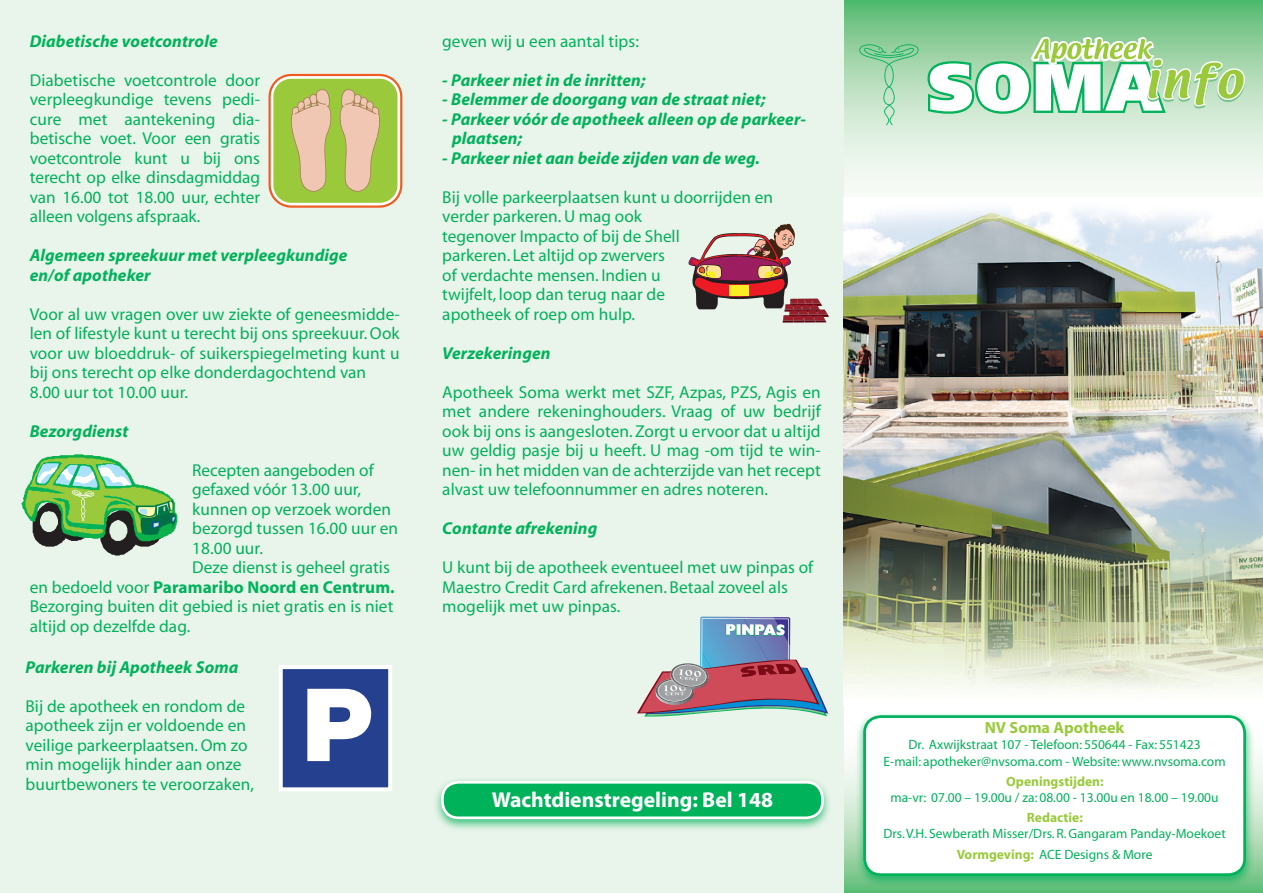
<style>
.page{position:relative;width:1263px;height:893px;background:#fff}
.page>*{position:absolute;margin:0;border:0;box-sizing:border-box;transform-origin:0 0}
.t1{font:700 21.6px "Myriad Pro";color:#fff}
.t2{font:17.25px/19.5px "Myriad";letter-spacing:.005em;color:#00b25a}
.t3{font:italic 700 17.25px/19.5px "Myriad";letter-spacing:.005em;color:#00b25a}
.t4{font:700 17.25px "Myriad";letter-spacing:.005em;color:#00b25a}
.t5{font:700 16.2px "Myriad";color:#9aca3c}
.t6{font:13.5px/16.2px "Myriad";color:#00b25a;text-align:center}
.t7{font:700 13.5px "Myriad";color:#9aca3c}
.s1{font-weight:400}
.s2{font-weight:700;color:#9aca3c}
</style>
<div class="page">
<svg style="left:843px;top:0;width:420px;height:353px"></svg>
<svg style="left:843px;top:632px;width:420px;height:261px"></svg>
<div style="left:0;top:0;width:843px;height:893px;background:#e9f4ea"></div>
<img style="left:844px;top:197px;width:419px;height:508px">
<svg style="left:927px;top:37px;width:318px;height:77px"></svg>
<svg style="left:859px;top:44px;width:60px;height:81px"></svg>
<div style="left:432px;top:776px;width:405px;height:61px;background:#00b25a;opacity:.75"></div>
<div style="left:442px;top:782px;width:380px;height:36px;background:#00b25a;border-radius:16px"></div>
<div style="left:441px;top:781px;width:383px;height:38px;border:3px solid #fff;border-radius:16px"></div>
<div style="left:854px;top:711px;width:405px;height:182px;background:#00b25a;opacity:.75"></div>
<div style="left:864px;top:717px;width:380px;height:158px;background:#fff;border-radius:16px"></div>
<div style="left:863px;top:715px;width:383px;height:161px;border:3px solid #00b25a;border-radius:16px"></div>
<svg style="left:688px;top:224px;width:141px;height:99px"></svg>
<div style="left:279px;top:665px;width:113px;height:126px;background:#25408f;border:4px solid #fff"></div>
<svg style="left:307px;top:689px;width:64px;height:72px"></svg>
<svg style="left:637px;top:617px;width:191px;height:99px"></svg>
<svg style="left:268px;top:74px;width:134px;height:134px"></svg>
<svg style="left:21px;top:454px;width:156px;height:101px"></svg>
<p class="t3" style="left:30px;top:32px;width:189px">Diabetische voetcontrole</p>
<p class="t2" style="left:30px;top:71px;width:232px;text-align:justify">Diabetische voetcontrole door verpleegkundige tevens pedi&shy;cure met aantekening dia&shy;betische voet. Voor een gratis voetcontrole kunt u bij ons terecht op elke dinsdagmiddag van 16.00 tot 18.00 uur, echter alleen volgens afspraak.</p>
<p class="t3" style="left:30px;top:246px;width:319px">Algemeen spreekuur met verpleegkundige en/of apotheker</p>
<p class="t2" style="left:30px;top:305px;width:371px">Voor al uw vragen over uw ziekte of geneesmidde&shy;len of lifestyle kunt u terecht bij ons spreekuur. Ook voor uw bloeddruk- of suikerspiegelmeting kunt u bij ons terecht op elke donderdagochtend van 8.00 uur tot 10.00 uur.</p>
<p class="t3" style="left:30px;top:422px;width:100px">Bezorgdienst</p>
<p class="t2" style="left:192px;top:461px;width:183px">Recepten aangeboden of</p>
<p class="t2" style="left:192px;top:481px;width:170px">gefaxed vóór 13.00 uur,</p>
<p class="t2" style="left:192px;top:500px;width:200px">kunnen op verzoek worden</p>
<p class="t2" style="left:192px;top:520px;width:207px">bezorgd tussen 16.00 uur en</p>
<p class="t2" style="left:192px;top:539px;width:72px">18.00 uur.</p>
<p class="t2" style="left:192px;top:559px;width:199px">Deze dienst is geheel gratis</p>
<p class="t4" style="left:30px;top:578px;width:366px"><span class="s1">en bedoeld voor</span> Paramaribo Noord en Centrum.</p>
<p class="t2" style="left:30px;top:598px;width:365px">Bezorging buiten dit gebied is niet gratis en is niet</p>
<p class="t2" style="left:30px;top:617px;width:162px">altijd op dezelfde dag.</p>
<p class="t3" style="left:26px;top:658px;width:214px">Parkeren bij Apotheek Soma</p>
<p class="t2" style="left:26px;top:697px;width:230px">Bij de apotheek en rondom de apotheek zijn er voldoende en veilige parkeerplaatsen. Om zo min mogelijk hinder aan onze buurtbewoners te veroorzaken,</p>
<p class="t2" style="left:442px;top:32px;width:198px">geven wij u een aantal tips:</p>
<p class="t3" style="left:442px;top:71px;width:205px">- Parkeer niet in de inritten;</p>
<p class="t3" style="left:442px;top:90px;width:325px">- Belemmer de doorgang van de straat niet;</p>
<p class="t3" style="left:452px;top:110px;width:355px;text-indent:-10px">- Parkeer vóór de apotheek alleen op de parkeer&shy;plaatsen;</p>
<p class="t3" style="left:442px;top:149px;width:319px">- Parkeer niet aan beide zijden van de weg.</p>
<p class="t2" style="left:442px;top:188px;width:332px">Bij volle parkeerplaatsen kunt u doorrijden en verder parkeren. U mag ook<br>tegenover Impacto of bij de Shell<br>parkeren. Let altijd op zwervers<br>of verdachte mensen. Indien u<br>twijfelt, loop dan terug naar de<br>apotheek of roep om hulp.</p>
<p class="t3" style="left:442px;top:344px;width:110px">Verzekeringen</p>
<p class="t2" style="left:442px;top:383px;width:380px;text-align:justify">Apotheek Soma werkt met SZF, Azpas, PZS, Agis en met andere rekeninghouders. Vraag of uw bedrijf ook bij ons is aangesloten. Zorgt u ervoor dat u altijd uw geldig pasje bij u heeft. U mag -om tijd te win&shy;nen- in het midden van de achterzijde van het recept alvast uw telefoonnummer en adres noteren.</p>
<p class="t3" style="left:442px;top:519px;width:157px">Contante afrekening</p>
<p class="t2" style="left:442px;top:558px;width:373px">U kunt bij de apotheek eventueel met uw pinpas of<br>Maestro Credit Card afrekenen. Betaal zoveel als mogelijk met uw pinpas.</p>
<p class="t1" style="left:492px;top:786px;width:283px">Wachtdienstregeling: Bel 148</p>
<p class="t5" style="left:985px;top:719px;width:141px">NV Soma Apotheek</p>
<p class="t6" style="left:883px;top:737px;width:343px">Dr. Axwijkstraat 107 - Telefoon: 550644 - Fax: 551423<br>E-mail: apotheker@nvsoma.com - Website: www.nvsoma.com</p>
<p class="t7" style="left:1006px;top:774px;width:99px">Openingstijden:</p>
<p class="t6" style="left:890px;top:790px;width:330px">ma-vr: 07.00 – 19.00u / za: 08.00 - 13.00u en 18.00 – 19.00u</p>
<p class="t7" style="left:1027px;top:811px;width:57px">Redactie:</p>
<p class="t6" style="left:883px;top:824px;width:344px;line-height:20.2px">Drs. V.H. Sewberath Misser/Drs. R. Gangaram Panday-Moekoet<br><span class="s2">Vormgeving:</span> ACE Designs &amp; More</p>
</div>
